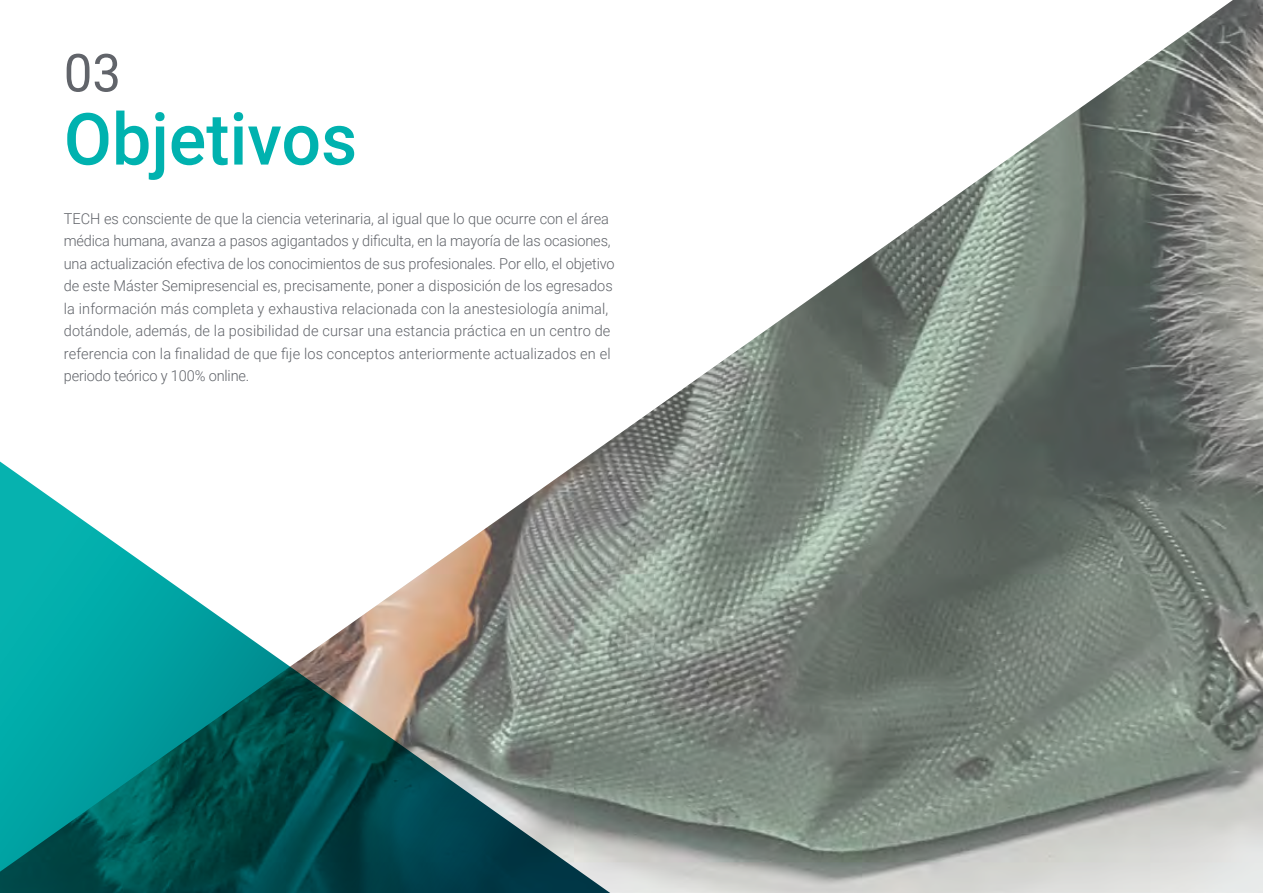
<style>
.page{position:relative;width:1263px;height:893px;background:#fff}
.page>*{position:absolute;margin:0;border:0;box-sizing:border-box;transform-origin:0 0}
.t1{font:500 72px "Roboto";color:#00b2af}
.t2{font:52.5px "Roboto";color:#61646a}
.t3{font:300 15px/22.5px "Roboto";color:#61646a}
</style>
<div class="page">
<img style="left:602px;top:0;width:661px;height:893px">
<svg style="left:0;top:446px;width:640px;height:447px"></svg>
<h2 class="t2" style="left:64px;top:36px;width:59px">03</h2>
<h1 class="t1" style="left:64px;top:89px;width:295px">Objetivos</h1>
<p class="t3" style="left:64px;top:207px;width:552px">TECH es consciente de que la ciencia veterinaria, al igual que lo que ocurre con el área médica humana, avanza a pasos agigantados y dificulta, en la mayoría de las ocasiones, una actualización efectiva de los conocimientos de sus profesionales. Por ello, el objetivo de este Máster Semipresencial es, precisamente, poner a disposición de los egresados la información más completa y exhaustiva relacionada con la anestesiología animal, dotándole, además, de la posibilidad de cursar una estancia práctica en un centro de referencia con la finalidad de que fije los conceptos anteriormente actualizados en el periodo teórico y 100% online.</p>
</div>
